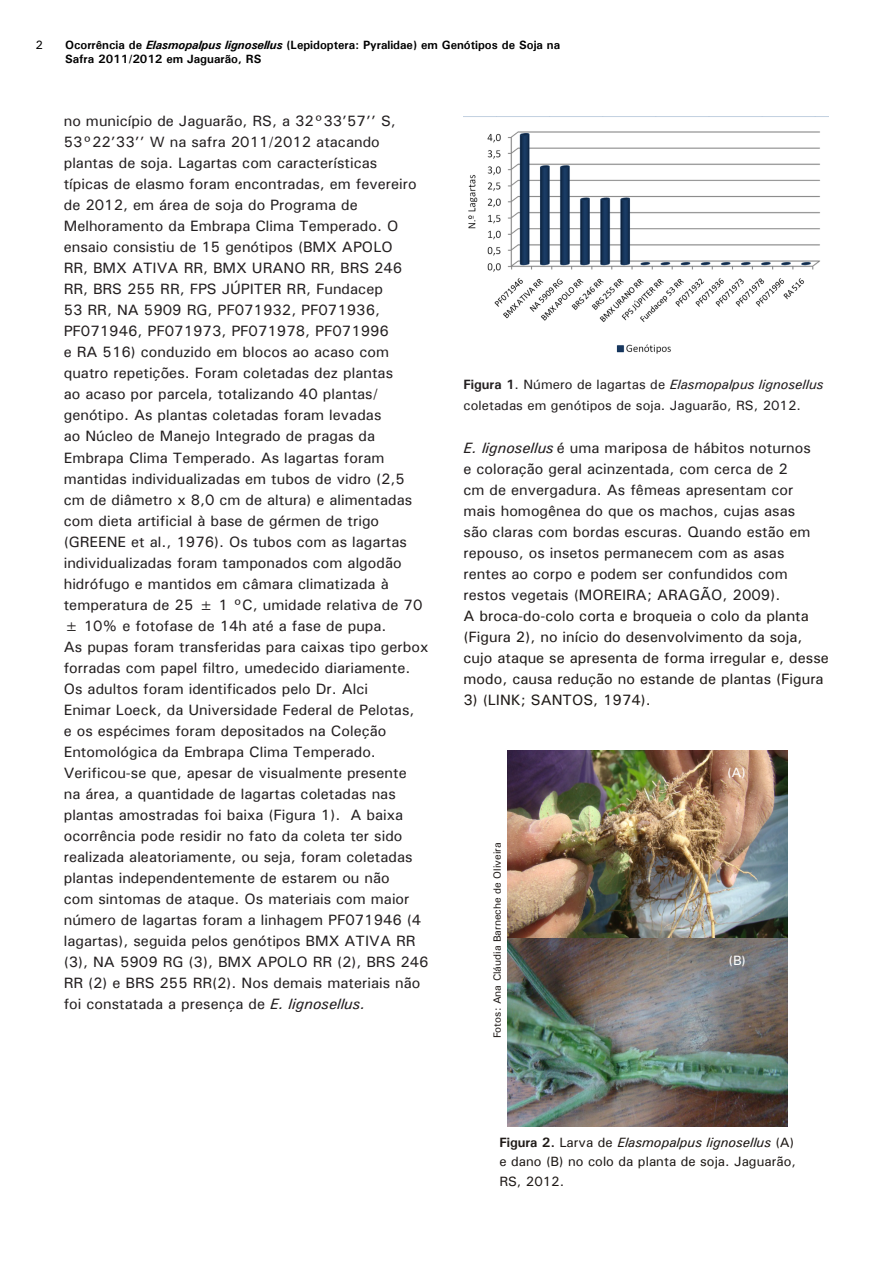
<style>
.page{position:relative;width:893px;height:1263px;background:#fff}
.page>*{position:absolute;margin:0;border:0;box-sizing:border-box;transform-origin:0 0}
.t1{font:15px/21px "Univers";color:#231f20}
.t2{font:15px/21px "Univers";color:#1f1a17}
.t3{font:13.5px/21px "Univers";color:#231f20}
.t4{font:13.5px/19.5px "Univers";color:#1f1a17;text-align:justify}
.Citação{font:13.5px "Univers";color:#fff}
.Título{font:700 12px/14.4px "Univers";color:#000}
.t5{font:12px "Univers";color:#000}
.t6{font:10.5px "Univers";color:#1f1a17}
.s1{font-style:italic}
.s2{font-weight:500;font-style:italic}
.s3{font-weight:700}
</style>
<div class="page">
<img style="left:507px;top:750px;width:280px;height:376px">
<img style="left:464px;top:116px;width:365px;height:238px">
<p class="t5" style="left:35px;top:37px;width:9px">2</p>
<p class="Título" style="left:65px;top:37px;width:497px">Ocorrência de <span class="s1">Elasmopalpus lignosellus</span> (Lepidoptera: Pyralidae) em Genótipos de Soja na<br>Safra 2011/2012 em Jaguarão, RS</p>
<p class="t1" style="left:64px;top:111px;width:360px">no município de Jaguarão, RS, a 32°33’57’’ S, 53°22’33’’ W na safra 2011/2012 atacando plantas de soja. Lagartas com características típicas de elasmo foram encontradas, em fevereiro de 2012, em área de soja do Programa de Melhoramento da Embrapa Clima Temperado. O ensaio consistiu de 15 genótipos (BMX APOLO<br>RR, BMX ATIVA RR, BMX URANO RR, BRS 246<br>RR, BRS 255 RR, FPS JÚPITER RR, Fundacep<br>53 RR, NA 5909 RG, PF071932, PF071936, PF071946, PF071973, PF071978, PF071996<br>e RA 516) conduzido em blocos ao acaso com quatro repetições. Foram coletadas dez plantas<br>ao acaso por parcela, totalizando 40 plantas/ genótipo. As plantas coletadas foram levadas<br>ao Núcleo de Manejo Integrado de pragas da Embrapa Clima Temperado. As lagartas foram mantidas individualizadas em tubos de vidro (2,5 cm de diâmetro x 8,0 cm de altura) e alimentadas com dieta artificial à base de gérmen de trigo (GREENE et al., 1976). Os tubos com as lagartas individualizadas foram tamponados com algodão hidrófugo e mantidos em câmara climatizada à temperatura de 25 ± 1 °C, umidade relativa de 70 ± 10% e fotofase de 14h até a fase de pupa.</p>
<p class="t1" style="left:64px;top:636px;width:366px">As pupas foram transferidas para caixas tipo gerbox forradas com papel filtro, umedecido diariamente.<br>Os adultos foram identificados pelo Dr. Alci<br>Enimar Loeck, da Universidade Federal de Pelotas,<br>e os espécimes foram depositados na Coleção Entomológica da Embrapa Clima Temperado.</p>
<p class="t1" style="left:64px;top:762px;width:366px">Verificou-se que, apesar de visualmente presente<br>na área, a quantidade de lagartas coletadas nas plantas amostradas foi baixa (Figura 1). A baixa ocorrência pode residir no fato da coleta ter sido realizada aleatoriamente, ou seja, foram coletadas plantas independentemente de estarem ou não<br>com sintomas de ataque. Os materiais com maior número de lagartas foram a linhagem PF071946 (4 lagartas), seguida pelos genótipos BMX ATIVA RR (3), NA 5909 RG (3), BMX APOLO RR (2), BRS 246<br>RR (2) e BRS 255 RR(2). Nos demais materiais não foi constatada a presença de <span class="s2">E. lignosellus.</span></p>
<p class="t3" style="left:463px;top:374px;width:361px"><span class="s3">Figura 1</span>. Número de lagartas de <span class="s2">Elasmopalpus lignosellus </span>coletadas em genótipos de soja. Jaguarão, RS, 2012.</p>
<p class="t1" style="left:463px;top:437px;width:349px"><span class="s2">E. lignosellus</span> é uma mariposa de hábitos noturnos e coloração geral acinzentada, com cerca de 2 cm de envergadura. As fêmeas apresentam cor mais homogênea do que os machos, cujas asas são claras com bordas escuras. Quando estão em repouso, os insetos permanecem com as asas rentes ao corpo e podem ser confundidos com restos vegetais (MOREIRA; ARAGÃO, 2009).</p>
<p class="t2" style="left:463px;top:605px;width:367px">A broca-do-colo corta e broqueia o colo da planta (Figura 2), no início do desenvolvimento da soja, cujo ataque se apresenta de forma irregular e, desse modo, causa redução no estande de plantas (Figura</p>
<p class="t2" style="left:463px;top:689px;width:189px">3) (LINK; SANTOS, 1974).</p>
<p class="t6" style="left:491px;top:1038px;width:198px;rotate:-90deg">Fotos: Ana Cláudia Barneche de Oliveira</p>
<p class="Citação" style="left:727px;top:764px;width:20px">(A)</p>
<p class="Citação" style="left:729px;top:952px;width:19px">(B)</p>
<p class="t4" style="left:499px;top:1132px;width:298px"><span class="s3">Figura 2.</span> Larva de <span class="s2">Elasmopalpus lignosellus</span> (A) e dano (B) no colo da planta de soja. Jaguarão, RS, 2012.</p>
</div>
